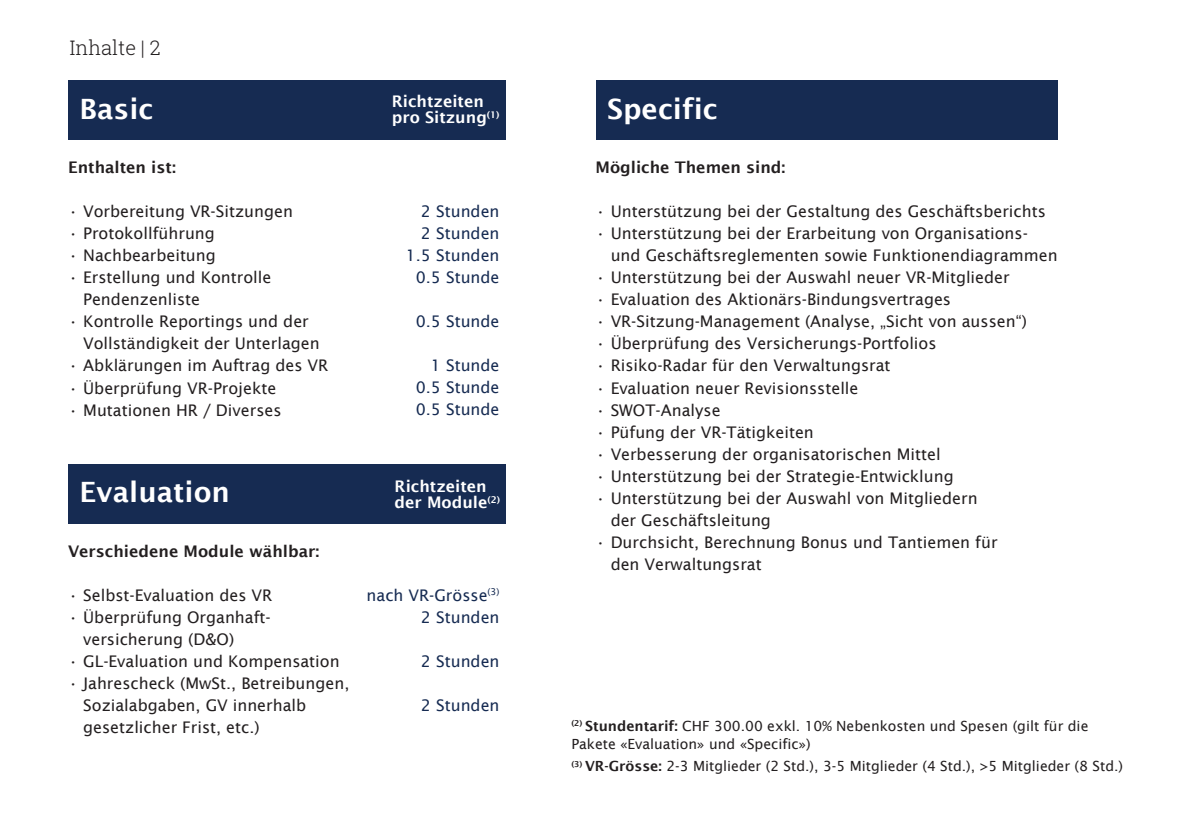
<style>
.page{position:relative;width:1191px;height:840px;background:#fff}
.page>*{position:absolute;margin:0;border:0;box-sizing:border-box;transform-origin:0 0}
.t1{font:600 28px "Lucida Sans";color:#fff}
.t2{font:300 20px "Roboto Slab";color:#231f20}
.t3{font:16px/22px "Lucida Sans";color:#231f20}
.t4{font:16px/22px "Lucida Sans";color:#162b52;text-align:right}
.t5{font:600 16px "Lucida Sans";color:#231f20}
.t6{font:600 16px/16px "Lucida Sans";color:#fff}
.t7{font:14px/18px "Lucida Sans";color:#231f20}
.s1{font-weight:600}
</style>
<div class="page">
<div style="left:68px;top:80px;width:437px;height:60px;background:#162b52"></div>
<div style="left:68px;top:463px;width:437px;height:60px;background:#162b52"></div>
<div style="left:596px;top:80px;width:461px;height:60px;background:#162b52"></div>
<p class="t2" style="left:69px;top:34px;width:93px">Inhalte | 2</p>
<h1 class="t1" style="left:79px;top:93px;width:75px">Basic</h1>
<p class="t5" style="left:68px;top:158px;width:109px">Enthalten ist:</p>
<p class="t3" style="left:68px;top:200px;width:226px">• Vorbereitung VR-Sitzungen</p>
<p class="t3" style="left:68px;top:222px;width:148px">• Protokollführung</p>
<p class="t3" style="left:68px;top:244px;width:149px">• Nachbearbeitung</p>
<p class="t3" style="left:83px;top:266px;width:190px;text-indent:-15px">• Erstellung und Kontrolle<br>Pendenzenliste</p>
<p class="t3" style="left:83px;top:310px;width:238px;text-indent:-15px">• Kontrolle Reportings und der<br>Vollständigkeit der Unterlagen</p>
<p class="t3" style="left:68px;top:354px;width:262px">• Abklärungen im Auftrag des VR</p>
<p class="t3" style="left:68px;top:376px;width:210px">• Überprüfung VR-Projekte</p>
<p class="t3" style="left:68px;top:398px;width:215px">• Mutationen HR / Diverses</p>
<p class="t6" style="left:392px;top:93px;width:109px">Richtzeiten pro Sitzung<sup>(1)</sup></p>
<p class="t4" style="left:406px;top:200px;width:95px">2 Stunden<br>2 Stunden<br>1.5 Stunden<br>0.5 Stunde</p>
<p class="t4" style="left:416px;top:310px;width:85px">0.5 Stunde</p>
<p class="t4" style="left:416px;top:354px;width:85px;text-align:justify;text-indent:15px">1 Stunde 0.5 Stunde 0.5 Stunde</p>
<h1 class="t1" style="left:79px;top:476px;width:152px">Evaluation</h1>
<p class="t5" style="left:68px;top:541px;width:253px">Verschiedene Module wählbar:</p>
<p class="t3" style="left:68px;top:583px;width:206px">• Selbst-Evaluation des VR</p>
<p class="t3" style="left:83px;top:605px;width:189px;text-indent:-15px">• Überprüfung Organhaft&shy;versicherung (D&amp;O)</p>
<p class="t3" style="left:68px;top:649px;width:273px">• GL-Evaluation und Kompensation</p>
<p class="t3" style="left:83px;top:671px;width:268px;text-indent:-15px">• Jahrescheck (MwSt., Betreibungen,<br>Sozialabgaben, GV innerhalb gesetzlicher Frist, etc.)</p>
<p class="t6" style="left:394px;top:478px;width:107px">Richtzeiten der Module<sup>(2)</sup></p>
<p class="t4" style="left:367px;top:583px;width:134px">nach VR-Grösse<sup>(3)<br></sup>2 Stunden</p>
<p class="t4" style="left:421px;top:649px;width:80px">2 Stunden</p>
<p class="t4" style="left:421px;top:693px;width:80px">2 Stunden</p>
<h1 class="t1" style="left:607px;top:93px;width:112px">Specific</h1>
<p class="t5" style="left:595px;top:158px;width:191px">Mögliche Themen sind:</p>
<p class="t3" style="left:595px;top:200px;width:452px">• Unterstützung bei der Gestaltung des Geschäftsberichts</p>
<p class="t3" style="left:610px;top:222px;width:448px;text-indent:-15px">• Unterstützung bei der Erarbeitung von Organisations&shy;und Geschäftsreglementen sowie Funktionendiagrammen</p>
<p class="t3" style="left:595px;top:266px;width:416px">• Unterstützung bei der Auswahl neuer VR-Mitglieder</p>
<p class="t3" style="left:595px;top:288px;width:357px">• Evaluation des Aktionärs-Bindungsvertrages</p>
<p class="t3" style="left:595px;top:310px;width:433px">• VR-Sitzung-Management (Analyse, „Sicht von aussen“)</p>
<p class="t3" style="left:595px;top:332px;width:342px">• Überprüfung des Versicherungs-Portfolios</p>
<p class="t3" style="left:595px;top:354px;width:296px">• Risiko-Radar für den Verwaltungsrat</p>
<p class="t3" style="left:595px;top:376px;width:264px">• Evaluation neuer Revisionsstelle</p>
<p class="t3" style="left:595px;top:398px;width:127px">• SWOT-Analyse</p>
<p class="t3" style="left:595px;top:420px;width:220px">• Püfung der VR-Tätigkeiten</p>
<p class="t3" style="left:595px;top:442px;width:347px">• Verbesserung der organisatorischen Mittel</p>
<p class="t3" style="left:595px;top:464px;width:360px">• Unterstützung bei der Strategie-Entwicklung</p>
<p class="t3" style="left:610px;top:486px;width:368px;text-indent:-15px">• Unterstützung bei der Auswahl von Mitgliedern der Geschäftsleitung</p>
<p class="t3" style="left:610px;top:530px;width:388px;text-indent:-15px">• Durchsicht, Berechnung Bonus und Tantiemen für den Verwaltungsrat</p>
<p class="t7" style="left:571px;top:716px;width:518px"><sup>(2)</sup> <span class="s1">Stundentarif:</span> CHF 300.00 exkl. 10% Nebenkosten und Spesen (gilt für die<br>Pakete «Evaluation» und «Specific»)</p>
<p class="t7" style="left:571px;top:756px;width:553px"><sup>(3)</sup> <span class="s1">VR-Grösse:</span> 2-3 Mitglieder (2 Std.), 3-5 Mitglieder (4 Std.), &gt;5 Mitglieder (8 Std.)</p>
</div>
